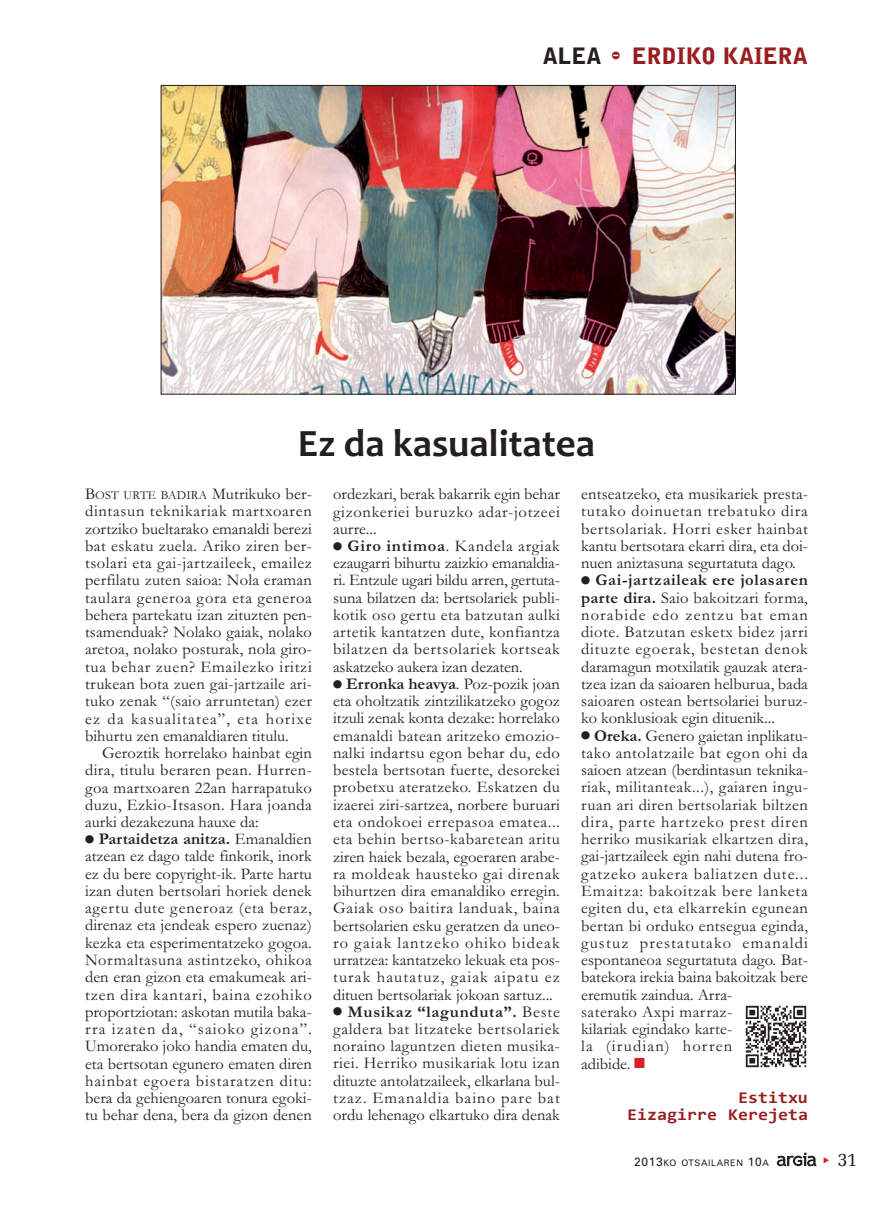
<style>
.page{position:relative;width:893px;height:1212px;background:#fff}
.page>*{position:absolute;margin:0;border:0;box-sizing:border-box;transform-origin:0 0}
.t1{font:700 39px "Candara";color:#231f20}
.t2{font:900 22.5px "Bell Gothic Std";color:#981e21}
.t3{font:19.5px "Memoir";color:#231f20}
.t4{font:16.5px/17.2px "Garamond";letter-spacing:.01em;color:#231f20;text-align:justify}
.t5{font:700 16.5px/17.2px "Consolas";color:#981e21;text-align:right;scale:1.1 1}
.t6{font:9px "Zurich BT";letter-spacing:.075em;color:#231f20}
.s1{color:#231f20}
.s2{font-family:"Bodiac";font-weight:400}
.s3{font-size:12.3px}
.s4{font-weight:700}
.s5{color:#da2128}
.s6{font-size:12px}
</style>
<div class="page">
<svg style="left:777px;top:1152px;width:39px;height:14px"></svg>
<img style="left:745px;top:1005px;width:62px;height:63px">
<img style="left:163px;top:87px;width:571px;height:305px">
<h2 class="t2" style="left:543px;top:48px;width:267px"><span class="s1">ALEA</span> <span class="s2">-</span> ERDIKO KAIERA</h2>
<h1 class="t1" style="left:298px;top:429px;width:299px">Ez da kasualitatea</h1>
<p class="t4" style="left:85px;top:487px;width:228px">B<span class="s3">OST URTE BADIRA</span> Mutrikuko ber&shy;dintasun teknikariak martxoaren zortziko bueltarako emanaldi berezi bat eskatu zuela. Ariko ziren ber&shy;tsolari eta gai-jartzaileek, emailez perfilatu zuten saioa: Nola eraman taulara generoa gora eta generoa behera partekatu izan zituzten pen&shy;tsamenduak? Nolako gaiak, nolako aretoa, nolako posturak, nola giro&shy;tua behar zuen? Emailezko iritzi trukean bota zuen gai-jartzaile ari&shy;tuko zenak “(saio arruntetan) ezer ez da kasualitatea”, eta horixe bihurtu zen emanaldiaren titulu.</p>
<p class="t4" style="left:85px;top:746px;width:228px;text-indent:17px">Geroztik horrelako hainbat egin dira, titulu beraren pean. Hurren&shy;goa martxoaren 22an harrapatuko duzu, Ezkio-Itsason. Hara joanda aurki dezakezuna hauxe da:</p>
<p class="t4" style="left:85px;top:832px;width:228px">● <span class="s4">Partaidetza anitza.</span> Emanaldien atzean ez dago talde finkorik, inork ez du bere copyright-ik. Parte hartu izan duten bertsolari horiek denek agertu dute generoaz (eta beraz, direnaz eta jendeak espero zuenaz) kezka eta esperimentatzeko gogoa.<br>Normaltasuna astintzeko, ohikoa den eran gizon eta emakumeak ari&shy;tzen dira kantari, baina ezohiko proportziotan: askotan mutila baka&shy;rra izaten da, “saioko gizona”.<br>Umorerako joko handia ematen du, eta bertsotan egunero ematen diren hainbat egoera bistaratzen ditu: bera da gehiengoaren tonura egoki&shy;tu behar dena, bera da gizon denen</p>
<p class="t4" style="left:581px;top:487px;width:228px">entseatzeko, eta musikariek presta&shy;tutako doinuetan trebatuko dira bertsolariak. Horri esker hainbat kantu bertsotara ekarri dira, eta doi&shy;nuen aniztasuna segurtatuta dago.</p>
<p class="t4" style="left:581px;top:573px;width:228px">● <span class="s4">Gai-jartzaileak ere jolasaren parte dira.</span> Saio bakoitzari forma, norabide edo zentzu bat eman diote. Batzutan esketx bidez jarri dituzte egoerak, bestetan denok daramagun motxilatik gauzak atera&shy;tzea izan da saioaren helburua, bada saioaren ostean bertsolariei buruz&shy;ko konklusioak egin dituenik...</p>
<p class="t4" style="left:581px;top:729px;width:228px;text-align:left">● <span class="s4">Oreka.</span> Genero gaietan inplikatu&shy;tako antolatzaile bat egon ohi da saioen atzean (berdintasun teknika&shy;riak, militanteak...), gaiaren ingu&shy;ruan ari diren bertsolariak biltzen dira, parte hartzeko prest diren herriko musikariak elkartzen dira, gai-jartzaileek egin nahi dutena fro&shy;gatzeko aukera baliatzen dute...<br>Emaitza: bakoitzak bere lanketa egiten du, eta elkarrekin egunean bertan bi orduko entsegua eginda, gustuz prestatutako emanaldi espontaneoa segurtatuta dago. Bat&shy;batekora irekia baina bakoitzak bere eremutik zaindua. Arra-<br>saterako Axpi marraz-<br>kilariak egindako karte-<br>la (irudian) horren<br>adibide. <span class="s5">■</span></p>
<p class="t5" style="left:627px;top:1090px;width:166px">Estitxu<br>Eizagirre Kerejeta</p>
<p class="t4" style="left:333px;top:487px;width:228px">ordezkari, berak bakarrik egin behar gizonkeriei buruzko adar-jotzeei aurre...</p>
<p class="t4" style="left:333px;top:539px;width:228px">● <span class="s4">Giro intimoa</span>. Kandela argiak ezaugarri bihurtu zaizkio emanaldia&shy;ri. Entzule ugari bildu arren, gertuta&shy;suna bilatzen da: bertsolariek publi&shy;kotik oso gertu eta batzutan aulki artetik kantatzen dute, konfiantza bilatzen da bertsolariek kortseak askatzeko aukera izan dezaten.</p>
<p class="t4" style="left:333px;top:677px;width:228px">● <span class="s4">Erronka heavya</span>. Poz-pozik joan eta oholtzatik zintzilikatzeko gogoz itzuli zenak konta dezake: horrelako emanaldi batean aritzeko emozio&shy;nalki indartsu egon behar du, edo bestela bertsotan fuerte, desorekei probetxu ateratzeko. Eskatzen du izaerei ziri-sartzea, norbere buruari eta ondokoei errepasoa ematea... eta behin bertso-kabaretean aritu ziren haiek bezala, egoeraren arabe&shy;ra moldeak hausteko gai direnak bihurtzen dira emanaldiko erregin.<br>Gaiak oso baitira landuak, baina bertsolarien esku geratzen da uneo&shy;ro gaiak lantzeko ohiko bideak urratzea: kantatzeko lekuak eta pos&shy;turak hautatuz, gaiak aipatu ez dituen bertsolariak jokoan sartuz...</p>
<p class="t4" style="left:333px;top:1005px;width:228px">● <span class="s4">Musikaz “lagunduta”.</span> Beste galdera bat litzateke bertsolariek noraino laguntzen dieten musika&shy;riei. Herriko musikariak lotu izan dituzte antolatzaileek, elkarlana bul&shy;tzaz. Emanaldia baino pare bat ordu lehenago elkartuko dira denak</p>
<p class="t6" style="left:634px;top:1160px;width:136px"><span class="s6">2013</span>KO OTSAILAREN <span class="s6">10</span>A</p>
<p class="t3" style="left:837px;top:1147px;width:22px">31</p>
</div>
